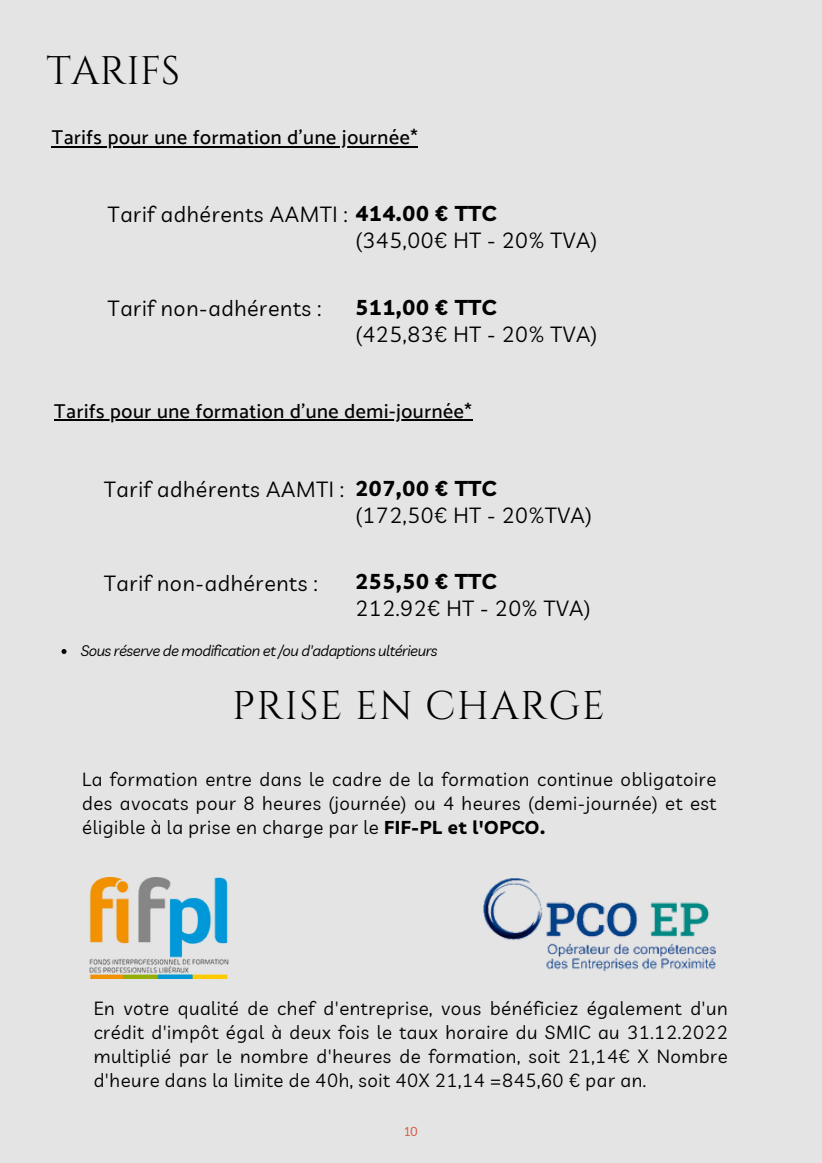
<style>
.page{position:relative;width:822px;height:1163px;background:#fff}
.page>*{position:absolute;margin:0;border:0;box-sizing:border-box;transform-origin:0 0}
.t1{font:40px "Cinzel";letter-spacing:.03em;color:#010101}
.t2{font:39.8px "Cinzel";color:#010101}
.t3{font:21.4px/25.8px "Livvic";letter-spacing:.03em;color:#010101}
.t4{font:700 21.4px "Livvic";letter-spacing:.03em;color:#010101}
.t5{font:500 20px "Catamaran";letter-spacing:.03em;color:#010101}
.t6{font:18.6px/24px "Livvic";letter-spacing:.03em;color:#010101;text-align:justify}
.t7{font:italic 15px "Livvic";letter-spacing:-.03em;color:#000}
.t8{font:12.8px "Be Vietnam";color:#d66049}
.s1{font-weight:700}
</style>
<div class="page">
<div style="left:0;top:0;width:822px;height:1162px;background:#e4e4e4"></div>
<img style="left:89px;top:877px;width:140px;height:101px">
<img style="left:484px;top:878px;width:232px;height:94px">
<hr style="left:52px;top:146px;width:366px;height:1px;background:#010101">
<hr style="left:54px;top:420px;width:418px;height:1px;background:#010101">
<svg style="left:62px;top:649px;width:5px;height:5px"></svg>
<h2 class="t2" style="left:47px;top:46px;width:135px">TARIFS</h2>
<p class="t5" style="left:52px;top:126px;width:367px">Tarifs pour une formation d'une journée*</p>
<p class="t3" style="left:108px;top:201px;width:390px">Tarif adhérents AAMTI : <span class="s1">414.00 € TTC</span></p>
<p class="t3" style="left:108px;top:295px;width:215px">Tarif non-adhérents :</p>
<p class="t3" style="left:356px;top:227px;width:243px">(345,00€ HT - 20% TVA)</p>
<p class="t4" style="left:356px;top:293px;width:142px">511,00 € TTC</p>
<p class="t3" style="left:356px;top:321px;width:243px">(425,83€ HT - 20% TVA)</p>
<p class="t5" style="left:54px;top:399px;width:419px">Tarifs pour une formation d'une demi-journée*</p>
<p class="t3" style="left:356px;top:476px;width:238px;text-indent:-251px">Tarif adhérents AAMTI : <span class="s1">207,00 € TTC </span>(172,50€ HT - 20%TVA)</p>
<p class="t3" style="left:104px;top:569px;width:215px">Tarif non-adhérents :</p>
<p class="t4" style="left:356px;top:568px;width:142px">255,50 € TTC</p>
<p class="t3" style="left:356px;top:595px;width:237px">212.92€ HT - 20% TVA)</p>
<p class="t7" style="left:81px;top:641px;width:358px">Sous réserve de modification et /ou d'adaptions ultérieurs</p>
<h1 class="t1" style="left:232px;top:680px;width:374px">PRISE EN CHARGE</h1>
<p class="t6" style="left:82px;top:766px;width:636px">La formation entre dans le cadre de la formation continue obligatoire des avocats pour 8 heures (journée) ou 4 heures (demi-journée) et est éligible à la prise en charge par le <span class="s1">FIF-PL et l'OPCO.</span></p>
<p class="t6" style="left:94px;top:995px;width:636px">En votre qualité de chef d'entreprise, vous bénéficiez également d'un crédit d'impôt égal à deux fois le taux horaire du SMIC au 31.12.2022 multiplié par le nombre d'heures de formation, soit 21,14€ X Nombre d'heure dans la limite de 40h, soit 40X 21,14 =845,60 € par an.</p>
<p class="t8" style="left:404px;top:1120px;width:16px">10</p>
</div>
